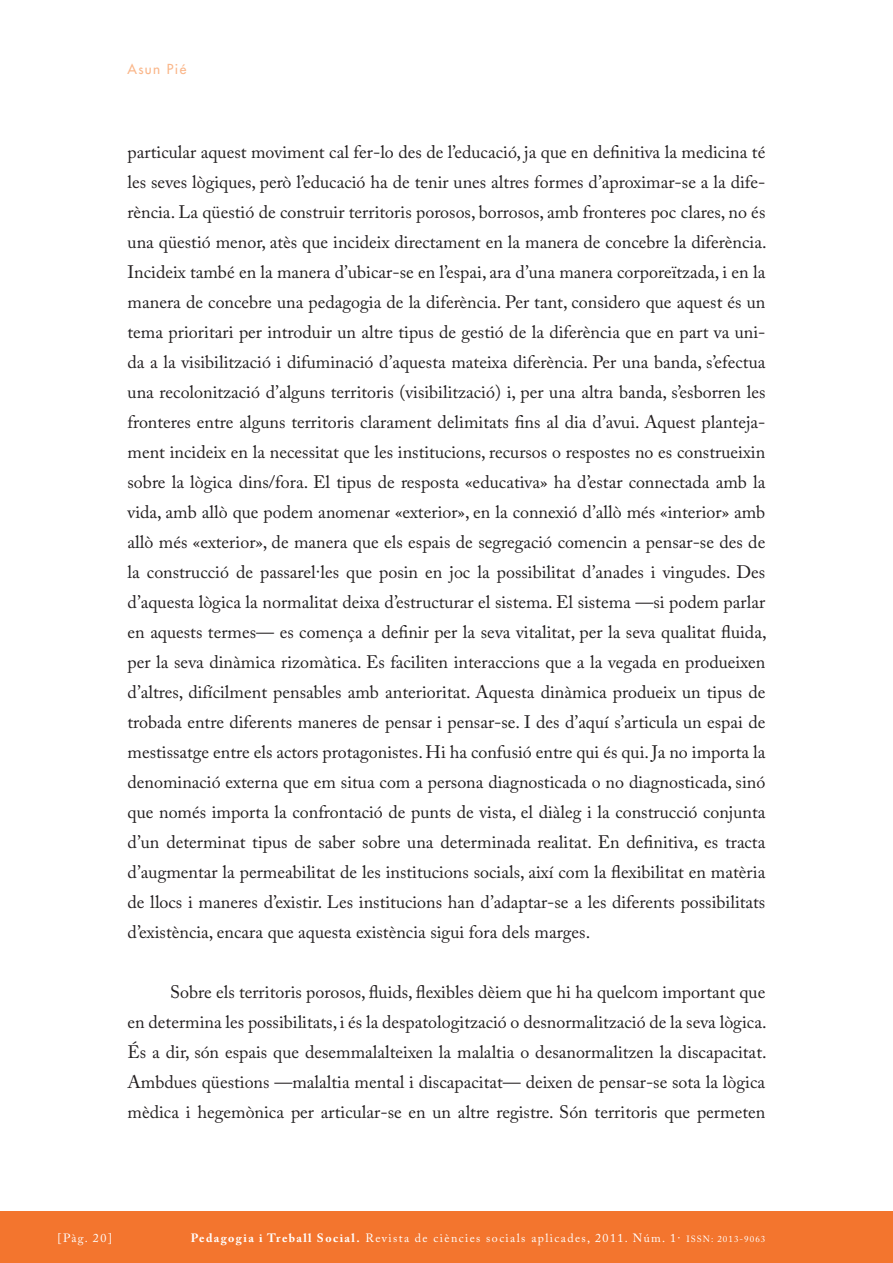
<style>
.page{position:relative;width:893px;height:1263px;background:#fff}
.page>*{position:absolute;margin:0;border:0;box-sizing:border-box;transform-origin:0 0}
.t1{font:18px/30px "Adobe Caslon Pro";color:#231f20;text-align:justify}
.t2{font:13.5px "Futura";letter-spacing:.1em;color:#fab689}
.t3{font:12px "Adobe Caslon Pro";letter-spacing:.115em;color:#fff}
.s1{font-weight:700}
.s2{font-size:9px}
</style>
<div class="page">
<div style="left:0;top:1212px;width:893px;height:51px;background:#f3752e"></div>
<p class="t2" style="left:128px;top:61px;width:60px">Asun Pié</p>
<p class="t1" style="left:128px;top:136px;width:641px">particular aquest moviment cal fer-lo des de l’educació, ja que en definitiva la medicina té les seves lògiques, però l’educació ha de tenir unes altres formes d’aproximar-se a la dife&shy;rència. La qüestió de construir territoris porosos, borrosos, amb fronteres poc clares, no és una qüestió menor, atès que incideix directament en la manera de concebre la diferència.<br>Incideix també en la manera d’ubicar-se en l’espai, ara d’una manera corporeïtzada, i en la manera de concebre una pedagogia de la diferència. Per tant, considero que aquest és un tema prioritari per introduir un altre tipus de gestió de la diferència que en part va uni&shy;da a la visibilització i difuminació d’aquesta mateixa diferència. Per una banda, s’efectua una recolonització d’alguns territoris (visibilització) i, per una altra banda, s’esborren les fronteres entre alguns territoris clarament delimitats fins al dia d’avui. Aquest planteja&shy;ment incideix en la necessitat que les institucions, recursos o respostes no es construeixin sobre la lògica dins/fora. El tipus de resposta «educativa» ha d’estar connectada amb la vida, amb allò que podem anomenar «exterior», en la connexió d’allò més «interior» amb allò més «exterior», de manera que els espais de segregació comencin a pensar-se des de la construcció de passarel·les que posin en joc la possibilitat d’anades i vingudes. Des d’aquesta lògica la normalitat deixa d’estructurar el sistema. El sistema —si podem parlar en aquests termes— es comença a definir per la seva vitalitat, per la seva qualitat fluida, per la seva dinàmica rizomàtica. Es faciliten interaccions que a la vegada en produeixen d’altres, difícilment pensables amb anterioritat. Aquesta dinàmica produeix un tipus de trobada entre diferents maneres de pensar i pensar-se. I des d’aquí s’articula un espai de mestissatge entre els actors protagonistes. Hi ha confusió entre qui és qui. Ja no importa la denominació externa que em situa com a persona diagnosticada o no diagnosticada, sinó que només importa la confrontació de punts de vista, el diàleg i la construcció conjunta d’un determinat tipus de saber sobre una determinada realitat. En definitiva, es tracta d’augmentar la permeabilitat de les institucions socials, així com la flexibilitat en matèria de llocs i maneres d’existir. Les institucions han d’adaptar-se a les diferents possibilitats d’existència, encara que aquesta existència sigui fora dels marges.</p>
<p class="t1" style="left:128px;top:976px;width:641px;text-indent:43px">Sobre els territoris porosos, fluids, flexibles dèiem que hi ha quelcom important que en determina les possibilitats, i és la despatologització o desnormalització de la seva lògica.<br>És a dir, són espais que desemmalalteixen la malaltia o desanormalitzen la discapacitat.<br>Ambdues qüestions —malaltia mental i discapacitat— deixen de pensar-se sota la lògica mèdica i hegemònica per articular-se en un altre registre. Són territoris que permeten</p>
<p class="t3" style="left:57px;top:1231px;width:56px">[Pàg. 20]</p>
<p class="t3" style="left:191px;top:1231px;width:576px"><span class="s1">Pedagogia i Treball Social.</span> Revista de ciències socials aplicades, 2011. Núm. 1· <span class="s2">ISSN: 2013-9063</span></p>
</div>
